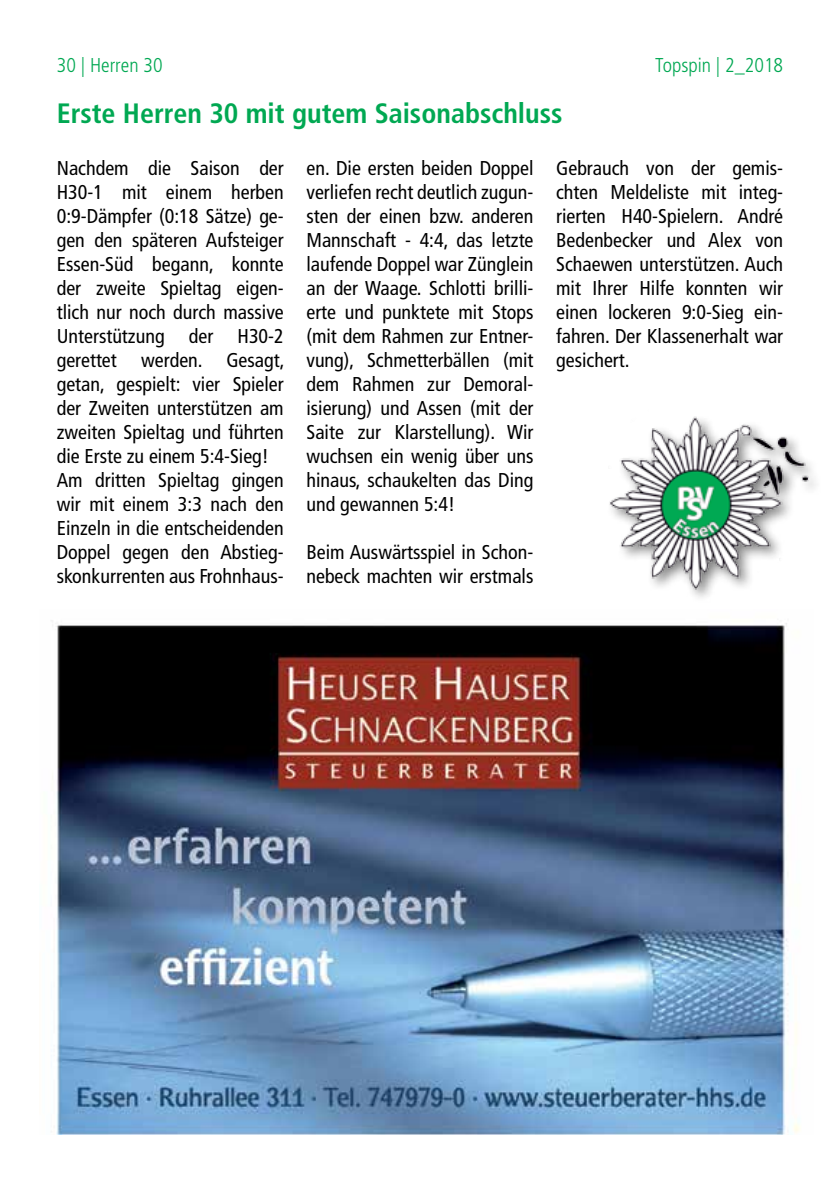
<style>
.page{position:relative;width:840px;height:1191px;background:#fff}
.page>*{position:absolute;margin:0;border:0;box-sizing:border-box;transform-origin:0 0}
.t1{font:700 condensed 28px "Frutiger";color:#00a852}
.t2{font:condensed 20px/24px "Frutiger";color:#000}
.t3{font:300 condensed 20px "Frutiger";color:#00a852}
</style>
<div class="page">
<img style="left:51px;top:620px;width:749px;height:514px">
<img style="left:609px;top:416px;width:204px;height:182px">
<p class="t3" style="left:57px;top:53px;width:107px">30 | Herren 30</p>
<p class="t3" style="left:654px;top:53px;width:130px">Topspin | 2_2018</p>
<h1 class="t1" style="left:57px;top:97px;width:507px">Erste Herren 30 mit gutem Saisonabschluss</h1>
<p class="t2" style="left:57px;top:156px;width:229px">Nachdem die Saison der<br>H30-1 mit einem herben<br>0:9-Dämpfer (0:18 Sätze) ge&shy;gen den späteren Aufsteiger<br>Essen-Süd begann, konnte der zweite Spieltag eigen&shy;tlich nur noch durch massive<br>Unterstützung der H30-2 gerettet werden. Gesagt, getan, gespielt: vier Spieler der Zweiten unterstützen am zweiten Spieltag und führten die Erste zu einem 5:4-Sieg!<br>Am dritten Spieltag gingen wir mit einem 3:3 nach den<br>Einzeln in die entscheidenden<br>Doppel gegen den Abstieg&shy;skonkurrenten aus Frohnhaus-</p>
<p class="t2" style="left:306px;top:156px;width:228px;text-align:justify">en. Die ersten beiden Doppel verliefen recht deutlich zugun&shy;sten der einen bzw. anderen Mannschaft - 4:4, das letzte laufende Doppel war Zünglein an der Waage. Schlotti brilli&shy;erte und punktete mit Stops (mit dem Rahmen zur Entner&shy;vung), Schmetterbällen (mit dem Rahmen zur Demoral&shy;isierung) und Assen (mit der Saite zur Klarstellung). Wir wuchsen ein wenig über uns hinaus, schaukelten das Ding und gewannen 5:4!</p>
<p class="t2" style="left:306px;top:540px;width:228px">Beim Auswärtsspiel in Schon&shy;nebeck machten wir erstmals</p>
<p class="t2" style="left:556px;top:156px;width:228px;text-align:justify">Gebrauch von der gemis&shy;chten Meldeliste mit integ&shy;rierten H40-Spielern. André Bedenbecker und Alex von Schaewen unterstützen. Auch mit Ihrer Hilfe konnten wir einen lockeren 9:0-Sieg ein&shy;fahren. Der Klassenerhalt war gesichert.</p>
</div>
